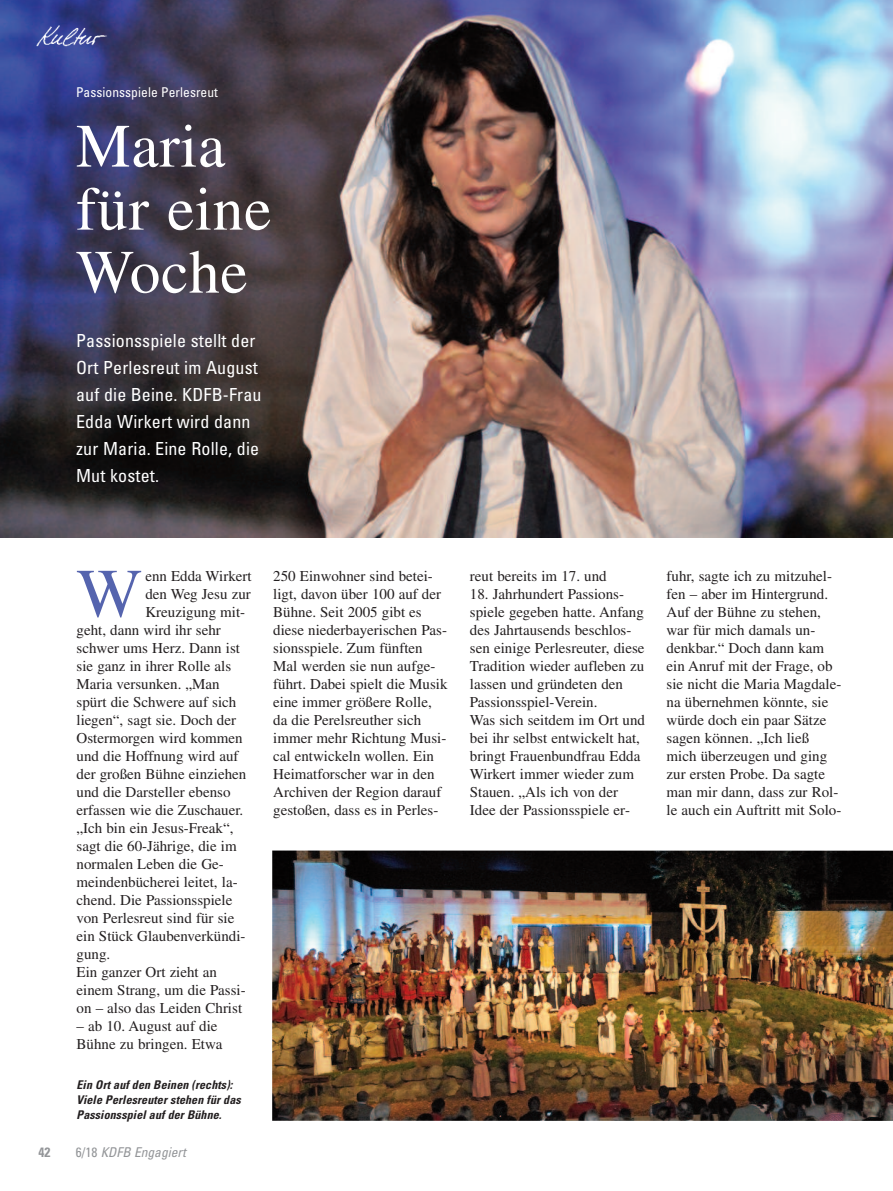
<style>
.page{position:relative;width:893px;height:1191px;background:#fff}
.page>*{position:absolute;margin:0;border:0;box-sizing:border-box;transform-origin:0 0}
.t1{font:69.3px "Times LT";color:#5564ae}
.t2{font:61.5px/63px "Times LT";letter-spacing:.01em;color:#fff}
.t3{font:condensed 18px/27px "Univers LT";letter-spacing:.01em;color:#fff}
.t4{font:15px/18px "Times LT";color:#231f20}
.t5{font:condensed 13.5px "Univers LT";letter-spacing:.005em;color:#fff}
.t6{font:italic condensed 13.5px "Univers LT";color:#939598}
.t7{font:700 condensed 13.5px "Univers LT";color:#939598}
.t8{font:italic 700 condensed 12px/15px "Univers LT";letter-spacing:.01em;color:#231f20}
.s1{font-style:normal}
</style>
<div class="page">
<img style="left:272px;top:851px;width:621px;height:269px">
<img style="left:0;top:0;width:893px;height:537px">
<img style="left:33px;top:26px;width:77px;height:26px">
<p class="t5" style="left:76px;top:87px;width:143px">Passionsspiele Perlesreut</p>
<h2 class="t2" style="left:76px;top:114px;width:197px">Maria für eine<br>Woche</h2>
<p class="t3" style="left:76px;top:328px;width:187px">Passionsspiele stellt der<br>Ort Perlesreut im August auf die Beine. KDFB-Frau<br>Edda Wirkert wird dann zur Maria. Eine Rolle, die<br>Mut kostet.</p>
<h1 class="t1" style="left:77px;top:552px;width:67px">W</h1>
<p class="t4" style="left:145px;top:566px;width:108px">enn Edda Wirkert</p>
<p class="t4" style="left:145px;top:584px;width:107px">den Weg Jesu zur</p>
<p class="t4" style="left:145px;top:602px;width:101px">Kreuzigung mit-</p>
<p class="t4" style="left:77px;top:620px;width:146px">geht, dann wird ihr sehr</p>
<p class="t4" style="left:77px;top:638px;width:165px">schwer ums Herz. Dann ist</p>
<p class="t4" style="left:77px;top:656px;width:156px">sie ganz in ihrer Rolle als</p>
<p class="t4" style="left:77px;top:674px;width:145px">Maria versunken. „Man</p>
<p class="t4" style="left:77px;top:692px;width:161px">spürt die Schwere auf sich</p>
<p class="t4" style="left:77px;top:710px;width:161px">liegen“, sagt sie. Doch der</p>
<p class="t4" style="left:77px;top:728px;width:168px">Ostermorgen wird kommen</p>
<p class="t4" style="left:77px;top:746px;width:163px">und die Hoffnung wird auf</p>
<p class="t4" style="left:77px;top:764px;width:171px">der großen Bühne einziehen</p>
<p class="t4" style="left:77px;top:782px;width:156px">und die Darsteller ebenso</p>
<p class="t4" style="left:77px;top:800px;width:168px">erfassen wie die Zuschauer.</p>
<p class="t4" style="left:77px;top:818px;width:158px">„Ich bin ein Jesus-Freak“,</p>
<p class="t4" style="left:77px;top:836px;width:162px">sagt die 60-Jährige, die im</p>
<p class="t4" style="left:77px;top:854px;width:149px">normalen Leben die Ge-</p>
<p class="t4" style="left:77px;top:872px;width:163px">meindenbücherei leitet, la-</p>
<p class="t4" style="left:77px;top:890px;width:157px">chend. Die Passionsspiele</p>
<p class="t4" style="left:77px;top:908px;width:159px">von Perlesreut sind für sie</p>
<p class="t4" style="left:77px;top:926px;width:171px">ein Stück Glaubenverkündi-</p>
<p class="t4" style="left:77px;top:944px;width:35px">gung.</p>
<p class="t4" style="left:77px;top:962px;width:142px">Ein ganzer Ort zieht an</p>
<p class="t4" style="left:77px;top:980px;width:171px">einem Strang, um die Passi-</p>
<p class="t4" style="left:77px;top:998px;width:167px">on – also das Leiden Christ</p>
<p class="t4" style="left:77px;top:1016px;width:147px">– ab 10. August auf die<br>Bühne zu bringen. Etwa</p>
<p class="t8" style="left:77px;top:1078px;width:166px">Ein Ort auf den Beinen (rechts):<br>Viele Perlesreuter stehen für das<br>Passionsspiel auf der Bühne.</p>
<p class="t7" style="left:39px;top:1147px;width:13px">42</p>
<p class="t6" style="left:76px;top:1147px;width:112px"><span class="s1">6/18</span> KDFB Engagiert</p>
<p class="t4" style="left:273px;top:566px;width:176px">250 Einwohner sind betei&shy;ligt, davon über 100 auf der<br>Bühne. Seit 2005 gibt es diese niederbayerischen Pas&shy;sionsspiele. Zum fünften<br>Mal werden sie nun aufge&shy;führt. Dabei spielt die Musik eine immer größere Rolle, da die Perelsreuther sich immer mehr Richtung Musi&shy;cal entwickeln wollen. Ein<br>Heimatforscher war in den<br>Archiven der Region darauf gestoßen, dass es in Perles-</p>
<p class="t4" style="left:470px;top:566px;width:138px">reut bereits im 17. und</p>
<p class="t4" style="left:470px;top:584px;width:177px">18. Jahrhundert Passions&shy;spiele gegeben hatte. Anfang des Jahrtausends beschlos&shy;sen einige Perlesreuter, diese<br>Tradition wieder aufleben zu lassen und gründeten den<br>Passionsspiel-Verein.<br>Was sich seitdem im Ort und bei ihr selbst entwickelt hat, bringt Frauenbundfrau Edda<br>Wirkert immer wieder zum<br>Stauen. „Als ich von der<br>Idee der Passionsspiele er-</p>
<p class="t4" style="left:666px;top:566px;width:176px">fuhr, sagte ich zu mitzuhel&shy;fen – aber im Hintergrund.<br>Auf der Bühne zu stehen, war für mich damals un&shy;denkbar.“ Doch dann kam ein Anruf mit der Frage, ob sie nicht die Maria Magdale&shy;na übernehmen könnte, sie würde doch ein paar Sätze sagen können. „Ich ließ mich überzeugen und ging zur ersten Probe. Da sagte man mir dann, dass zur Rol&shy;le auch ein Auftritt mit Solo-</p>
</div>
